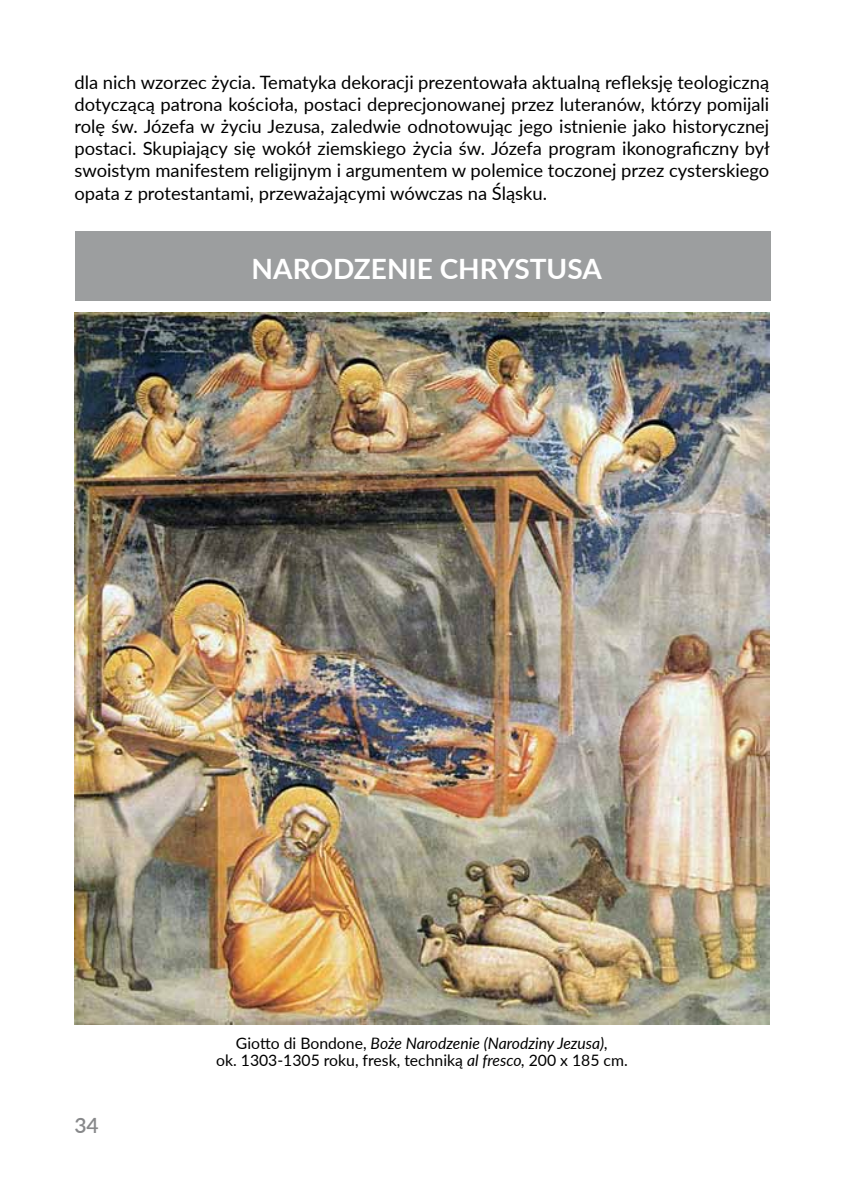
<style>
.page{position:relative;width:844px;height:1191px;background:#fff}
.page>*{position:absolute;margin:0;border:0;box-sizing:border-box;transform-origin:0 0}
.t1{font:700 28px "Lato";color:#fff}
.t2{font:600 21px "Lato";color:#87888a}
.t3{font:18.38px/22.1px "Lato";color:#000;text-align:justify}
.t4{font:15.75px/17.5px "Lato";color:#000;text-align:center}
.s1{font-style:italic}
</style>
<div class="page">
<div style="left:75px;top:232px;width:695px;height:69px;background:#9c9e9f"></div>
<img style="left:74px;top:313px;width:695px;height:711px">
<p class="t3" style="left:74px;top:71px;width:696px">dla nich wzorzec życia. Tematyka dekoracji prezentowała aktualną refleksję teologiczną dotyczącą patrona kościoła, postaci deprecjonowanej przez luteranów, którzy pomijali rolę św. Józefa w życiu Jezusa, zaledwie odnotowując jego istnienie jako historycznej postaci. Skupiający się wokół ziemskiego życia św. Józefa program ikonograficzny był swoistym manifestem religijnym i argumentem w polemice toczonej przez cysterskiego opata z protestantami, przeważającymi wówczas na Śląsku.</p>
<h1 class="t1" style="left:251px;top:248px;width:351px">NARODZENIE CHRYSTUSA</h1>
<p class="t2" style="left:74px;top:1110px;width:26px">34</p>
<p class="t4" style="left:216px;top:1033px;width:413px">Giotto di Bondone, <span class="s1">Boże Narodzenie (Narodziny Jezusa),<br></span>ok. 1303-1305 roku, fresk, techniką <span class="s1">al fresco,</span> 200 x 185 cm.</p>
</div>
